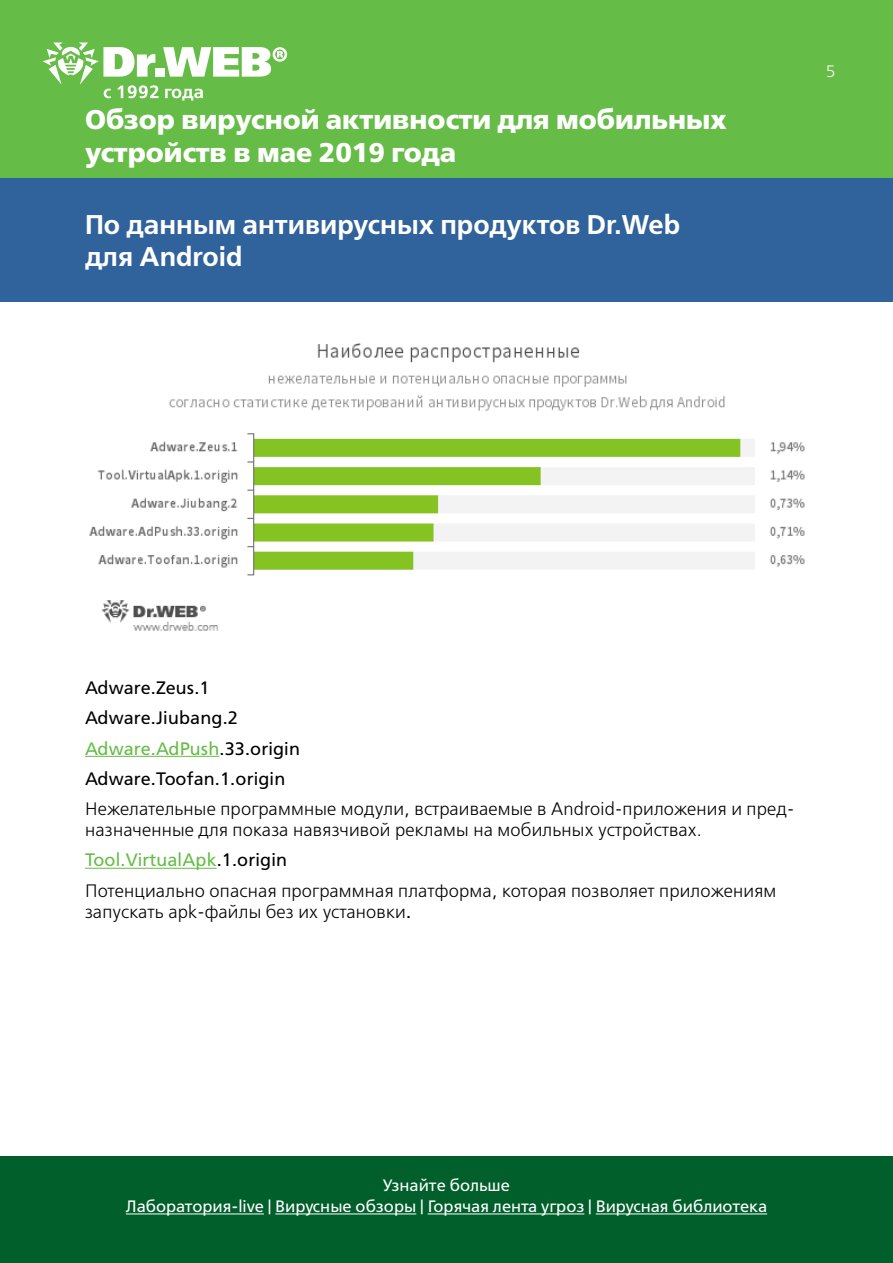
<style>
.page{position:relative;width:893px;height:1263px;background:#fff}
.page>*{position:absolute;margin:0;border:0;box-sizing:border-box;transform-origin:0 0}
.t1{font:700 27px/32.4px "Free Set";color:#fff}
.t2{font:600 27px/32.4px "Free Set";color:#fff}
.t3{font:300 18px/21.6px "Free Set";letter-spacing:.01em;color:#000}
.t4{font:18px/30.2px "Free Set";letter-spacing:.01em;color:#000}
.t5{font:16.5px/21.6px "Free Set";color:#fff;text-align:center}
.t6{font:300 16.5px "Free Set";color:#fff}
.s1{color:#65bc46}
.s2{font-weight:400;color:#65bc46}
.s3{font-weight:400}
</style>
<div class="page">
<div style="left:0;top:0;width:893px;height:179px;background:#65bc46"></div>
<svg style="left:43px;top:43px;width:244px;height:58px"></svg>
<div style="left:0;top:1157px;width:893px;height:106px;background:#005f2a"></div>
<hr style="left:126px;top:1213px;width:138px;height:1px;background:#fff">
<hr style="left:275px;top:1213px;width:141px;height:1px;background:#fff">
<hr style="left:428px;top:1213px;width:156px;height:1px;background:#fff">
<hr style="left:596px;top:1213px;width:171px;height:1px;background:#fff">
<img style="left:89px;top:343px;width:716px;height:288px">
<div style="left:0;top:179px;width:893px;height:123px;background:#30629b"></div>
<hr style="left:85px;top:756px;width:134px;height:1px;background:#65bc46">
<hr style="left:85px;top:868px;width:132px;height:1px;background:#65bc46">
<h1 class="t1" style="left:85px;top:103px;width:643px">Обзор вирусной активности для мобильных устройств в мае 2019 года</h1>
<h1 class="t2" style="left:85px;top:207px;width:597px">По данным антивирусных продуктов Dr.Web для Android</h1>
<p class="t6" style="left:826px;top:61px;width:12px">5</p>
<p class="t4" style="left:85px;top:672px;width:216px">Adware.Zeus.1<br>Adware.Jiubang.2<br><span class="s1">Adware.AdPush</span>.33.origin<br>Adware.Toofan.1.origin</p>
<p class="t3" style="left:85px;top:797px;width:711px">Нежелательные программные модули, встраиваемые в Android-приложения и пред&shy;назначенные для показа навязчивой рекламы на мобильных устройствах.</p>
<p class="t3" style="left:85px;top:845px;width:693px;line-height:30.2px"><span class="s2">Tool.VirtualApk</span><span class="s3">.1.origin<br></span>Потенциально опасная программная платформа, которая позволяет приложениям</p>
<p class="t3" style="left:85px;top:901px;width:327px">запускать apk-файлы без их установки<span class="s3">.</span></p>
<p class="t5" style="left:126px;top:1174px;width:643px">Узнайте больше<br>Лаборатория-live | Вирусные обзоры | Горячая лента угроз | Вирусная библиотека</p>
</div>
